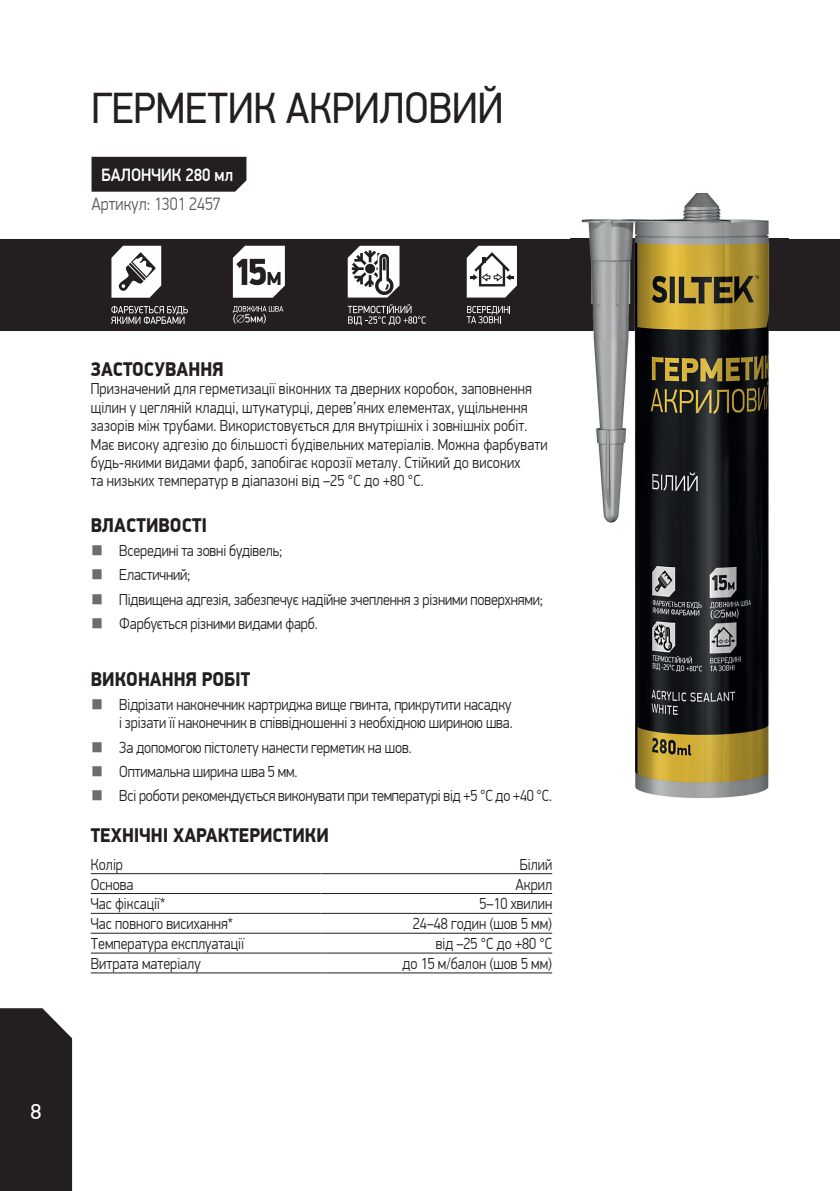
<style>
.page{position:relative;width:840px;height:1191px;background:#fff}
.page>*{position:absolute;margin:0;border:0;box-sizing:border-box;transform-origin:0 0}
.t1{font:44px "PF Din Display Pro";color:#231f20;scale:.9 1}
.t2{font:22px "PF Din Display Pro";color:#fff}
.t3{font:900 20px "PF Din Display Pro";color:#231f20;scale:.9 1}
.t4{font:300 18px "PF Din Display Pro";color:#57585a;scale:.9 1}
.t5{font:500 18px "PF Din Display Pro";color:#fff;scale:.9 1}
.t6{font:300 16px/18.4px "PF Din Display Pro";color:#231f20;scale:.9 1}
.s1{color:#6c6d70}
</style>
<div class="page">
<div style="left:0;top:1008px;width:72px;height:183px;background:#231f20"></div>
<div style="left:0;top:239px;width:839px;height:92px;background:#231f20"></div>
<svg style="left:347px;top:304px;width:78px;height:21px"></svg>
<svg style="left:347px;top:246px;width:52px;height:51px"></svg>
<svg style="left:466px;top:306px;width:44px;height:17px"></svg>
<svg style="left:466px;top:246px;width:50px;height:51px"></svg>
<div style="left:91px;top:157px;width:155px;height:35px;background:#231f20"></div>
<img style="left:570px;top:193px;width:218px;height:605px">
<img style="left:570px;top:239px;width:218px;height:92px">
<svg style="left:111px;top:306px;width:77px;height:18px"></svg>
<svg style="left:111px;top:246px;width:50px;height:52px"></svg>
<svg style="left:233px;top:306px;width:50px;height:18px"></svg>
<svg style="left:233px;top:246px;width:52px;height:52px"></svg>
<hr style="left:91px;top:873px;width:229px;height:1px;background:#231f20">
<hr style="left:320px;top:873px;width:232px;height:1px;background:#231f20">
<hr style="left:91px;top:893px;width:229px;height:1px;background:#231f20">
<hr style="left:320px;top:893px;width:232px;height:1px;background:#231f20">
<hr style="left:91px;top:913px;width:229px;height:1px;background:#231f20">
<hr style="left:320px;top:913px;width:232px;height:1px;background:#231f20">
<hr style="left:91px;top:932px;width:229px;height:1px;background:#231f20">
<hr style="left:320px;top:932px;width:232px;height:1px;background:#231f20">
<hr style="left:91px;top:952px;width:229px;height:1px;background:#231f20">
<hr style="left:320px;top:952px;width:232px;height:1px;background:#231f20">
<hr style="left:91px;top:972px;width:229px;height:1px;background:#231f20">
<hr style="left:320px;top:972px;width:232px;height:1px;background:#231f20">
<h1 class="t1" style="left:91px;top:82px;width:459px">ГЕРМЕТИК АКРИЛОВИЙ</h1>
<p class="t5" style="left:101px;top:164px;width:148px">БАЛОНЧИК 280 мл</p>
<p class="t4" style="left:91px;top:194px;width:145px">Артикул: 1301 2457</p>
<p class="t3" style="left:91px;top:357px;width:149px">ЗАСТОСУВАННЯ</p>
<p class="t6" style="left:91px;top:380px;width:509px">Призначений для герметизації віконних та дверних коробок, заповнення щілин у цегляній кладці, штукатурці, дерев’яних елементах, ущільнення зазорів між трубами. Використовується для внутрішніх і зовнішніх робіт.<br>Має високу адгезію до більшості будівельних матеріалів. Можна фарбувати будь-якими видами фарб, запобігає корозії металу. Стійкий до високих<br>та низьких температур в діапазоні від –25 °С до +80 °С.</p>
<p class="t3" style="left:91px;top:513px;width:131px">ВЛАСТИВОСТІ</p>
<p class="t6" style="left:91px;top:542px;width:214px"><span class="s1">■</span> Всередині та зовні будівель;</p>
<p class="t6" style="left:91px;top:566px;width:112px"><span class="s1">■</span> Еластичний;</p>
<p class="t6" style="left:91px;top:590px;width:503px"><span class="s1">■</span> Підвищена адгезія, забезпечує надійне зчеплення з різними поверхнями;</p>
<p class="t6" style="left:91px;top:614px;width:253px"><span class="s1">■</span> Фарбується різними видами фарб.</p>
<p class="t3" style="left:91px;top:667px;width:179px">ВИКОНАННЯ РОБІТ</p>
<p class="t6" style="left:91px;top:695px;width:470px;text-align:right"><span class="s1">■</span> Відрізати наконечник картриджа вище гвинта, прикрутити насадку і зрізати її наконечник в співвідношенні з необхідною шириною шва.</p>
<p class="t6" style="left:91px;top:738px;width:358px"><span class="s1">■</span> За допомогою пістолету нанести герметик на шов.</p>
<p class="t6" style="left:91px;top:762px;width:231px"><span class="s1">■</span> Оптимальна ширина шва 5 мм.</p>
<p class="t6" style="left:91px;top:786px;width:513px"><span class="s1">■</span> Всі роботи рекомендується виконувати при температурі від +5 °С до +40 °С.</p>
<p class="t3" style="left:91px;top:823px;width:266px">ТЕХНІЧНІ ХАРАКТЕРИСТИКИ</p>
<p class="t6" style="left:91px;top:855px;width:37px">Колір</p>
<p class="t6" style="left:519px;top:855px;width:37px">Білий</p>
<p class="t6" style="left:91px;top:875px;width:49px">Основа</p>
<p class="t6" style="left:515px;top:875px;width:42px">Акрил</p>
<p class="t6" style="left:91px;top:895px;width:84px">Час фіксації*</p>
<p class="t6" style="left:479px;top:895px;width:82px">5–10 хвилин</p>
<p class="t6" style="left:91px;top:915px;width:159px">Час повного висихання*</p>
<p class="t6" style="left:412px;top:915px;width:156px">24–48 годин (шов 5 мм)</p>
<p class="t6" style="left:91px;top:934px;width:172px">Температура експлуатації</p>
<p class="t6" style="left:435px;top:934px;width:131px">від –25 °С до +80 °С</p>
<p class="t6" style="left:91px;top:954px;width:124px">Витрата матеріалу</p>
<p class="t6" style="left:402px;top:954px;width:168px">до 15 м/балон (шов 5 мм)</p>
<h2 class="t2" style="left:30px;top:1098px;width:12px">8</h2>
</div>
